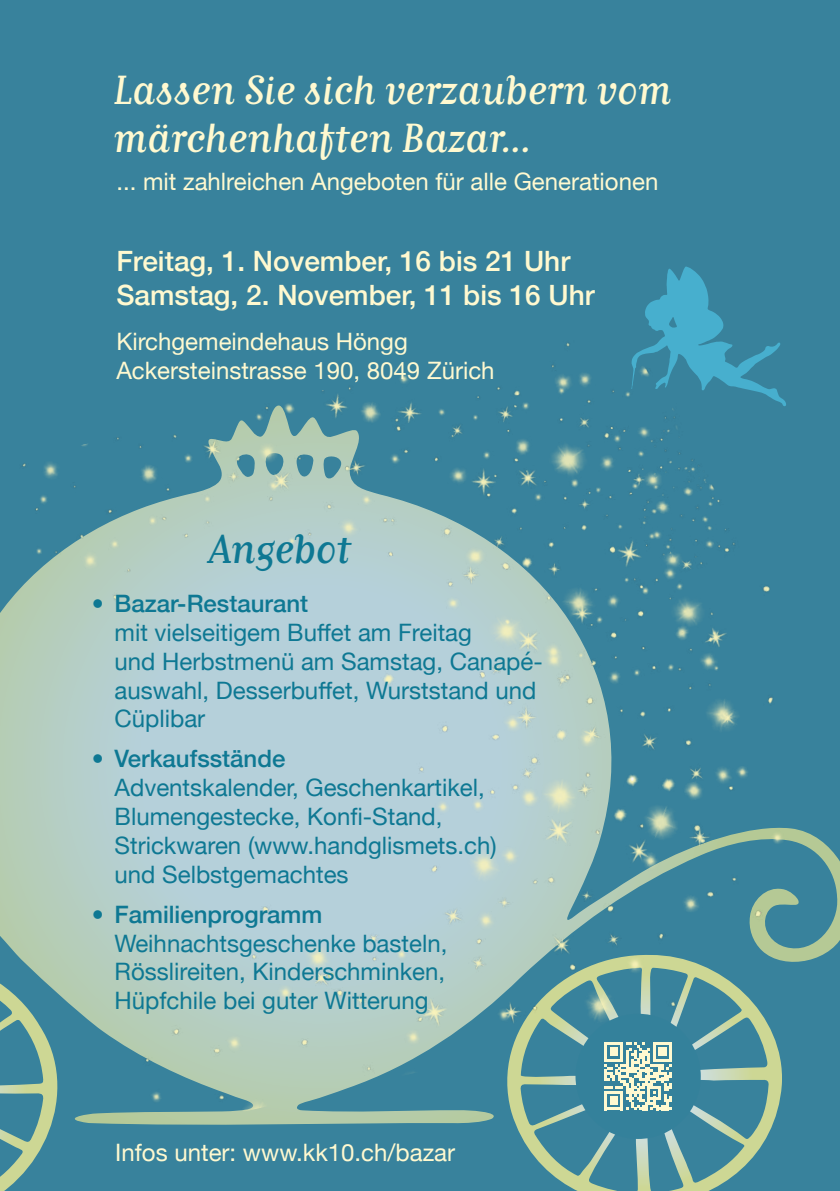
<style>
.page{position:relative;width:840px;height:1191px;background:#fff}
.page>*{position:absolute;margin:0;border:0;box-sizing:border-box;transform-origin:0 0}
.t1{font:40px/48px "Matrix II Script OT";color:#fff9d0}
.t2{font:40px "Matrix II Script OT";color:#0e7893}
.t3{font:500 28px/33.6px "Helvetica Neue";color:#fff9d0}
.t4{font:24px/28.8px "Helvetica Neue";color:#0e7893}
.t5{font:24px/28.8px "Helvetica Neue";color:#fff9d0}
.t6{font:500 24px "Helvetica Neue";color:#0e7893}
</style>
<div class="page">
<div style="left:0;top:0;width:839px;height:1191px;background:#38829c"></div>
<svg style="left:536px;top:1159px;width:215px;height:32px"></svg>
<svg style="left:0;top:1159px;width:34px;height:32px"></svg>
<img style="left:0;top:343px;width:839px;height:816px">
<div style="left:575px;top:1013px;width:125px;height:126px;background:#34819b;border-radius:50%"></div>
<svg style="left:604px;top:1042px;width:67px;height:68px"></svg>
<svg style="left:631px;top:266px;width:154px;height:140px"></svg>
<h1 class="t1" style="left:113px;top:65px;width:559px">Lassen Sie sich verzaubern vom märchenhaften Bazar...</h1>
<p class="t5" style="left:116px;top:169px;width:543px">... mit zahlreichen Angeboten für alle Generationen</p>
<p class="t3" style="left:116px;top:242px;width:479px">Freitag, 1. November, 16 bis 21 Uhr<br>Samstag, 2. November, 11 bis 16 Uhr</p>
<p class="t5" style="left:116px;top:329px;width:379px">Kirchgemeindehaus Höngg<br>Ackersteinstrasse 190, 8049 Zürich</p>
<h1 class="t2" style="left:208px;top:525px;width:143px">Angebot</h1>
<p class="t6" style="left:92px;top:584px;width:218px">• Bazar-Restaurant</p>
<p class="t4" style="left:114px;top:619px;width:429px">mit vielseitigem Buffet am Freitag<br>und Herbstmenü am Samstag, Canapé&shy;auswahl, Desserbuffet, Wurststand und<br>Cüplibar</p>
<p class="t6" style="left:92px;top:739px;width:195px">• Verkaufsstände</p>
<p class="t4" style="left:114px;top:774px;width:383px">Adventskalender, Geschenkartikel,<br>Blumengestecke, Konfi-Stand,<br>Strickwaren (www.handglismets.ch) und Selbstgemachtes</p>
<p class="t6" style="left:92px;top:895px;width:232px">• Familienprogramm</p>
<p class="t4" style="left:114px;top:930px;width:334px;text-align:justify">Weihnachtsgeschenke basteln, Rösslireiten, Kinderschminken, Hüpfchile bei guter Witterung</p>
<p class="t5" style="left:115px;top:1139px;width:341px">Infos unter: www.kk10.ch/bazar</p>
</div>
